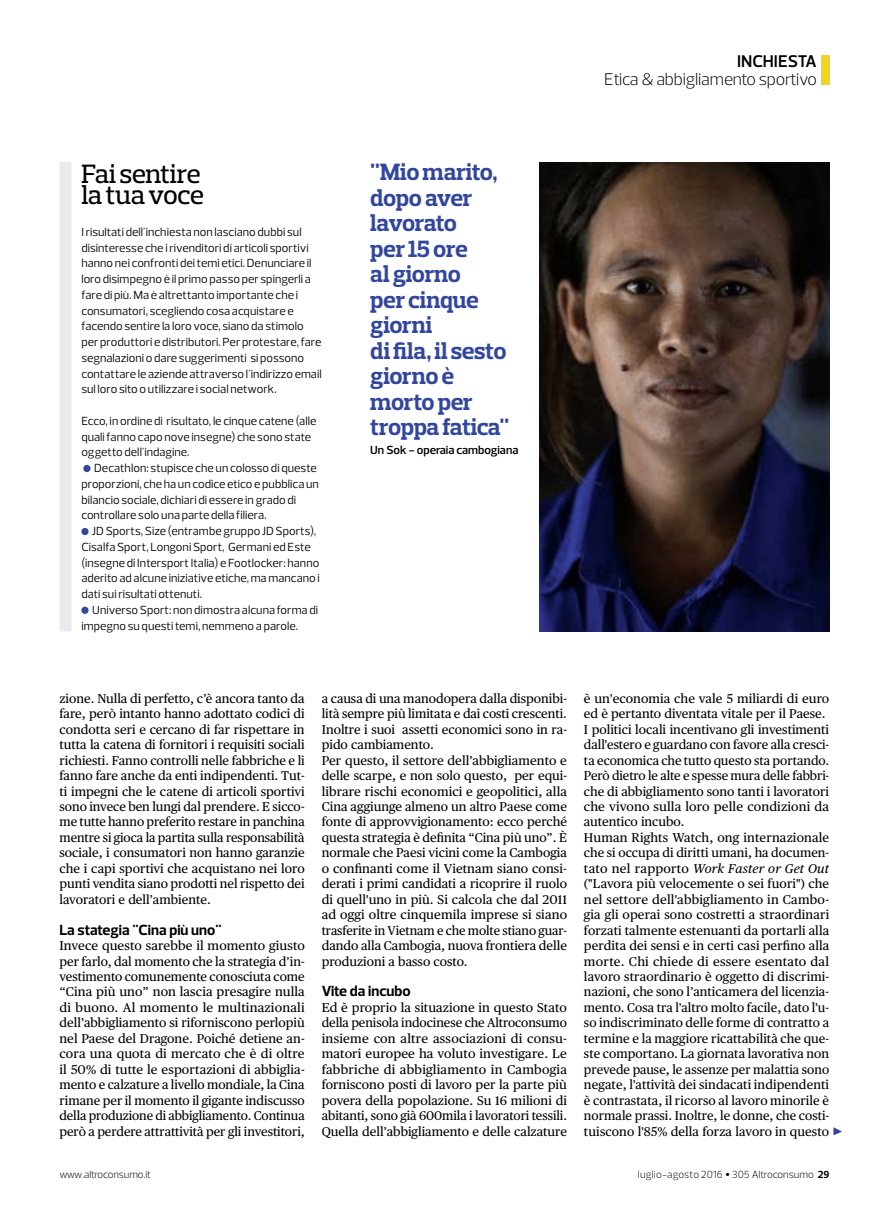
<style>
.page{position:relative;width:893px;height:1212px;background:#fff}
.page>*{position:absolute;margin:0;border:0;box-sizing:border-box;transform-origin:0 0}
.Best_Items_HEADER{font:500 27px "Prelo Slab";letter-spacing:-.025em;color:#000}
.PULL_QUOTE{font:700 24px/25.5px "Prelo Slab";letter-spacing:-.02em;color:#32469e}
._1_8_1_Running_Head{font:300 17.25px "Prelo";letter-spacing:-.01em;color:#000}
._1_8_Running_Head_In{font:600 17.25px "Prelo";color:#000}
._1_3_Body_Copy{font:700 15px "Prelo";color:#000}
._1_3_1_Copy_Sub-head{font:700 15px "Prelo";color:#000}
._1_3_Body_Copy-2{font:12.75px/15.5px "Publico Text";color:#000;text-align:justify}
.Best_Services_Copy{font:12px/15.8px "Prelo";color:#000}
.Legenda_foto{font:600 12px "Prelo";color:#000}
.Numero_della_pagin{font:300 10.5px "Prelo";color:#000}
.sito_piè_della_pag{font:300 10.5px "Prelo";letter-spacing:-.01em;color:#000}
.s1{font-style:italic}
.s2{font-family:"Publico Text";font-weight:400}
.s3{font-weight:700}
</style>
<div class="page">
<div style="left:83px;top:465px;width:8px;height:7px;background:#32469e;border-radius:50%"></div>
<div style="left:81px;top:528px;width:8px;height:7px;background:#32469e;border-radius:50%"></div>
<div style="left:81px;top:607px;width:8px;height:7px;background:#32469e;border-radius:50%"></div>
<div style="left:60px;top:162px;width:12px;height:469px;background:#e8ebee"></div>
<img style="left:540px;top:162px;width:289px;height:469px">
<svg style="left:833px;top:1127px;width:9px;height:8px"></svg>
<div style="left:821px;top:55px;width:8px;height:30px;background:#efd522"></div>
<p class="_1_8_Running_Head_In" style="left:737px;top:51px;width:81px">INCHIESTA</p>
<p class="_1_8_1_Running_Head" style="left:604px;top:69px;width:214px">Etica &amp; abbigliamento sportivo</p>
<p class="Best_Items_HEADER" style="left:81px;top:158px;width:121px">Fai sentire</p>
<p class="Best_Items_HEADER" style="left:81px;top:179px;width:124px">la tua voce</p>
<p class="Best_Services_Copy" style="left:81px;top:224px;width:242px">I risultati dell'inchiesta non lasciano dubbi sul disinteresse che i rivenditori di articoli sportivi hanno nei confronti dei temi etici. Denunciare il loro disimpegno è il primo passo per spingerli a fare di più. Ma è altrettanto importante che i consumatori, scegliendo cosa acquistare e facendo sentire la loro voce, siano da stimolo per produttori e distributori. Per protestare, fare segnalazioni o dare suggerimenti si possono contattare le aziende attraverso l'indirizzo email sul loro sito o utilizzare i social network.</p>
<p class="Best_Services_Copy" style="left:81px;top:413px;width:236px">Ecco, in ordine di risultato, le cinque catene (alle quali fanno capo nove insegne) che sono state oggetto dell'indagine.</p>
<p class="Best_Services_Copy" style="left:81px;top:460px;width:239px;text-indent:13px">Decathlon: stupisce che un colosso di queste proporzioni, che ha un codice etico e pubblica un bilancio sociale, dichiari di essere in grado di controllare solo una parte della filiera.</p>
<p class="Best_Services_Copy" style="left:81px;top:523px;width:240px;text-indent:11px">JD Sports, Size (entrambe gruppo JD Sports), Cisalfa Sport, Longoni Sport, Germani ed Este (insegne di Intersport Italia) e Footlocker: hanno aderito ad alcune iniziative etiche, ma mancano i dati sui risultati ottenuti.</p>
<p class="Best_Services_Copy" style="left:81px;top:602px;width:238px;text-indent:11px">Universo Sport: non dimostra alcuna forma di impegno su questi temi, nemmeno a parole.</p>
<p class="PULL_QUOTE" style="left:370px;top:159px;width:129px">"Mio marito, dopo aver lavorato</p>
<p class="PULL_QUOTE" style="left:370px;top:236px;width:99px">per 15 ore</p>
<p class="PULL_QUOTE" style="left:370px;top:261px;width:92px">al giorno</p>
<p class="PULL_QUOTE" style="left:370px;top:287px;width:110px">per cinque giorni</p>
<p class="PULL_QUOTE" style="left:370px;top:338px;width:141px">di fila, il sesto giorno è morto per troppa fatica"</p>
<p class="Legenda_foto" style="left:370px;top:442px;width:150px">Un Sok - operaia cambogiana</p>
<p class="_1_3_Body_Copy-2" style="left:60px;top:691px;width:247px">zione. Nulla di perfetto, c’è ancora tanto da fare, però intanto hanno adottato codici di condotta seri e cercano di far rispettare in tutta la catena di fornitori i requisiti sociali richiesti. Fanno controlli nelle fabbriche e li fanno fare anche da enti indipendenti. Tut&shy;ti impegni che le catene di articoli sportivi sono invece ben lungi dal prendere. E sicco&shy;me tutte hanno preferito restare in panchina mentre si gioca la partita sulla responsabilità sociale, i consumatori non hanno garanzie che i capi sportivi che acquistano nei loro punti vendita siano prodotti nel rispetto dei lavoratori e dell’ambiente.</p>
<p class="_1_3_Body_Copy" style="left:60px;top:920px;width:164px">La stategia "Cina più uno"</p>
<p class="_1_3_Body_Copy-2" style="left:60px;top:938px;width:247px">Invece questo sarebbe il momento giusto per farlo, dal momento che la strategia d’in&shy;vestimento comunemente conosciuta come “Cina più uno” non lascia presagire nulla di buono. Al momento le multinazionali dell’abbigliamento si riforniscono perlopiù nel Paese del Dragone. Poiché detiene an&shy;cora una quota di mercato che è di oltre il 50% di tutte le esportazioni di abbiglia&shy;mento e calzature a livello mondiale, la Cina rimane per il momento il gigante indiscusso della produzione di abbigliamento. Continua però a perdere attrattività per gli investitori,</p>
<p class="_1_3_Body_Copy-2" style="left:322px;top:691px;width:247px">a causa di una manodopera dalla disponibi&shy;lità sempre più limitata e dai costi crescenti.<br>Inoltre i suoi assetti economici sono in ra&shy;pido cambiamento.</p>
<p class="_1_3_Body_Copy-2" style="left:322px;top:752px;width:247px">Per questo, il settore dell’abbigliamento e delle scarpe, e non solo questo, per equi&shy;librare rischi economici e geopolitici, alla Cina aggiunge almeno un altro Paese come fonte di approvvigionamento: ecco perché questa strategia è definita “Cina più uno”. È normale che Paesi vicini come la Cambogia o confinanti come il Vietnam siano consi&shy;derati i primi candidati a ricoprire il ruolo di quell'uno in più. Si calcola che dal 2011 ad oggi oltre cinquemila imprese si siano trasferite in Vietnam e che molte stiano guar&shy;dando alla Cambogia, nuova frontiera delle produzioni a basso costo.</p>
<p class="_1_3_1_Copy_Sub-head" style="left:322px;top:982px;width:90px">Vite da incubo</p>
<p class="_1_3_Body_Copy-2" style="left:322px;top:1000px;width:247px">Ed è proprio la situazione in questo Stato della penisola indocinese che Altroconsumo insieme con altre associazioni di consu&shy;matori europee ha voluto investigare. Le fabbriche di abbigliamento in Cambogia forniscono posti di lavoro per la parte più povera della popolazione. Su 16 milioni di abitanti, sono già 600mila i lavoratori tessili.<br>Quella dell’abbigliamento e delle calzature</p>
<p class="_1_3_Body_Copy-2" style="left:584px;top:691px;width:247px">è un'economia che vale 5 miliardi di euro ed è pertanto diventata vitale per il Paese.</p>
<p class="_1_3_Body_Copy-2" style="left:584px;top:721px;width:247px">I politici locali incentivano gli investimenti dall'estero e guardano con favore alla cresci&shy;ta economica che tutto questo sta portando.<br>Però dietro le alte e spesse mura delle fabbri&shy;che di abbigliamento sono tanti i lavoratori che vivono sulla loro pelle condizioni da autentico incubo.</p>
<p class="_1_3_Body_Copy-2" style="left:584px;top:830px;width:247px">Human Rights Watch, ong internazionale che si occupa di diritti umani, ha documen&shy;tato nel rapporto <span class="s1">Work Faster or Get Out </span>("Lavora più velocemente o sei fuori") che nel settore dell'abbigliamento in Cambo&shy;gia gli operai sono costretti a straordinari forzati talmente estenuanti da portarli alla perdita dei sensi e in certi casi perfino alla morte. Chi chiede di essere esentato dal lavoro straordinario è oggetto di discrimi&shy;nazioni, che sono l’anticamera del licenzia&shy;mento. Cosa tra l'altro molto facile, dato l'u&shy;so indiscriminato delle forme di contratto a termine e la maggiore ricattabilità che que&shy;ste comportano. La giornata lavorativa non prevede pause, le assenze per malattia sono negate, l'attività dei sindacati indipendenti è contrastata, il ricorso al lavoro minorile è normale prassi. Inoltre, le donne, che costi&shy;tuiscono l'85% della forza lavoro in questo</p>
<p class="sito_piè_della_pag" style="left:60px;top:1168px;width:93px">www.altroconsumo.it</p>
<p class="Numero_della_pagin" style="left:638px;top:1168px;width:193px">luglio-agosto 2016 <span class="s2">•</span> 305 Altroconsumo <span class="s3">29</span></p>
</div>
